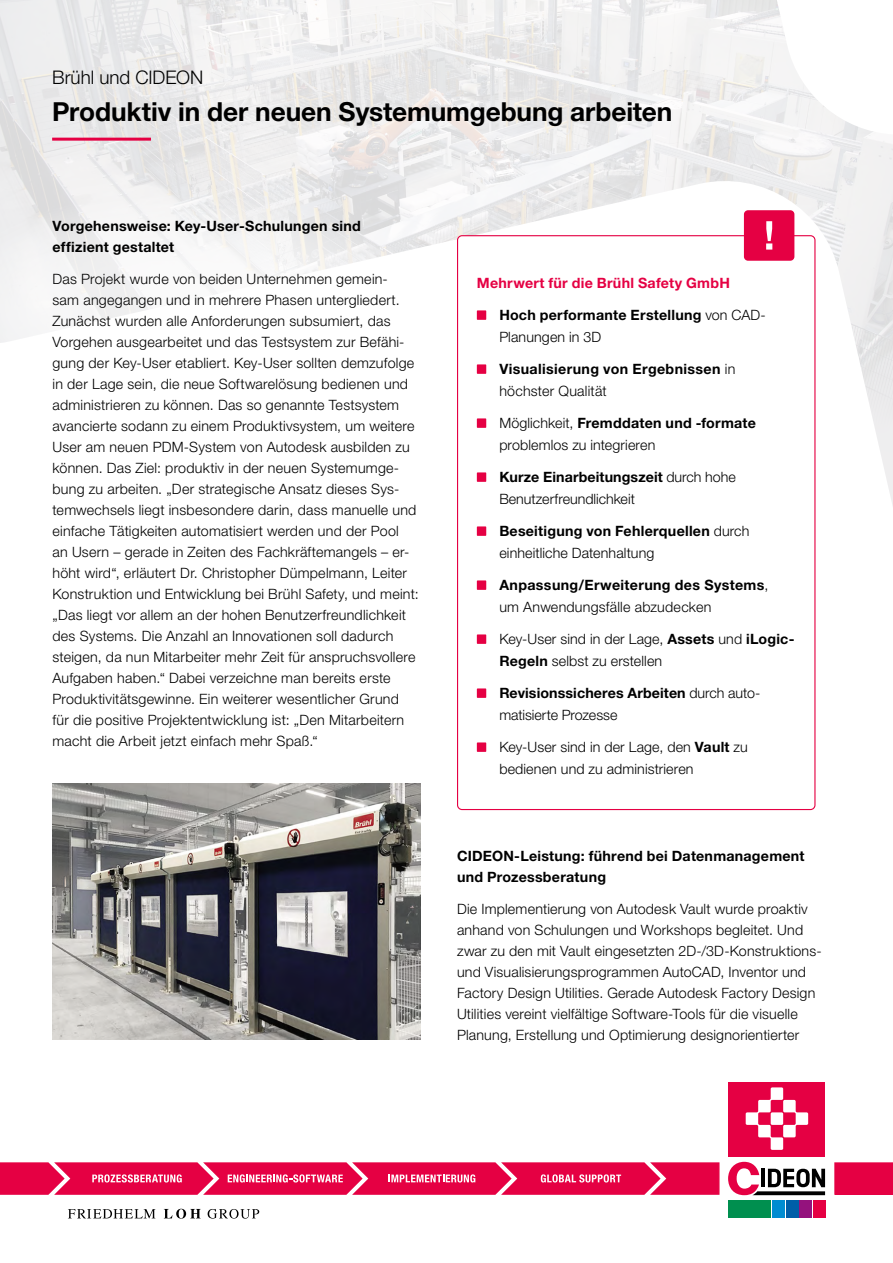
<style>
.page{position:relative;width:893px;height:1263px;background:#fff}
.page>*{position:absolute;margin:0;border:0;box-sizing:border-box;transform-origin:0 0}
.Prod_Headline_schwar{font:700 26.25px "Helvetica Neue LT Pro";letter-spacing:-.005em;color:#000}
.Prod_Topline_schwarz{font:300 18.75px "Helvetica Neue LT Pro";color:#000}
.Prod_Fließ_9_5_14{font:300 14.25px/21px "Helvetica Neue LT Pro";letter-spacing:.015em;color:#000}
.Prod_Fließ_HEAD_Powe{font:300 14.25px/21.8px "Helvetica Neue LT Pro";letter-spacing:.005em;color:#000}
.Prod_Fließ_HEAD_Powe-2{font:700 14.25px/21.8px "Helvetica Neue LT Pro";letter-spacing:.02em;color:#000}
.Prod_Fließ_HEAD_Powe-3{font:700 14.25px "Helvetica Neue LT Pro";letter-spacing:.02em;color:#e50043}
.s1{font-weight:300}
.s2{font-weight:700}
</style>
<div class="page">
<svg style="left:68px;top:1209px;width:191px;height:10px"></svg>
<div style="left:834px;top:1162px;width:59px;height:33px;background:#e50043"></div>
<svg style="left:728px;top:1082px;width:98px;height:136px"></svg>
<div style="left:729px;top:1082px;width:96px;height:74px;background:#e50043"></div>
<svg style="left:746px;top:1087px;width:62px;height:63px"></svg>
<div style="left:729px;top:1201px;width:42px;height:17px;background:#008f4f"></div>
<div style="left:772px;top:1201px;width:13px;height:17px;background:#008cd1"></div>
<div style="left:786px;top:1201px;width:12px;height:17px;background:#005ea8"></div>
<div style="left:799px;top:1201px;width:13px;height:17px;background:#94127d"></div>
<div style="left:813px;top:1201px;width:12px;height:17px;background:#e50043"></div>
<svg style="left:728px;top:1162px;width:97px;height:33px"></svg>
<svg style="left:0;top:1162px;width:719px;height:33px;background:#e81e59"></svg>
<img style="left:0;top:0;width:893px;height:508px">
<svg style="left:0;top:191px;width:430px;height:230px"></svg>
<hr style="left:52px;top:138px;width:99px;height:3px;background:#e50043">
<div style="left:458px;top:236px;width:357px;height:573px;background:#fff;border-radius:4px"></div>
<div style="left:477px;top:310px;width:9px;height:10px;background:#e50043"></div>
<div style="left:477px;top:364px;width:9px;height:10px;background:#e50043"></div>
<div style="left:477px;top:418px;width:9px;height:10px;background:#e50043"></div>
<div style="left:477px;top:472px;width:9px;height:10px;background:#e50043"></div>
<div style="left:477px;top:526px;width:9px;height:10px;background:#e50043"></div>
<div style="left:477px;top:580px;width:9px;height:10px;background:#e50043"></div>
<div style="left:477px;top:634px;width:9px;height:10px;background:#e50043"></div>
<div style="left:477px;top:688px;width:9px;height:10px;background:#e50043"></div>
<div style="left:477px;top:742px;width:9px;height:10px;background:#e50043"></div>
<div style="left:744px;top:210px;width:50px;height:51px;background:#e50043;border-radius:4px"></div>
<svg style="left:766px;top:221px;width:6px;height:29px"></svg>
<img style="left:52px;top:783px;width:369px;height:257px">
<p class="Prod_Topline_schwarz" style="left:52px;top:66px;width:153px">Brühl und CIDEON</p>
<p class="Prod_Headline_schwar" style="left:52px;top:95px;width:622px">Produktiv in der neuen Systemumgebung arbeiten</p>
<p class="Prod_Fließ_HEAD_Powe-2" style="left:52px;top:215px;width:310px;line-height:21px">Vorgehensweise: Key-User-Schulungen sind effizient gestaltet</p>
<p class="Prod_Fließ_9_5_14" style="left:52px;top:268px;width:368px">Das Projekt wurde von beiden Unternehmen gemein-<br>sam angegangen und in mehrere Phasen untergliedert.<br>Zunächst wurden alle Anforderungen subsumiert, das Vorgehen ausgearbeitet und das Testsystem zur Befähi&shy;gung der Key-User etabliert. Key-User sollten demzufolge in der Lage sein, die neue Softwarelösung bedienen und administrieren zu können. Das so genannte Testsystem avancierte sodann zu einem Produktivsystem, um weitere User am neuen PDM-System von Autodesk ausbilden zu können. Das Ziel: produktiv in der neuen Systemumge&shy;bung zu arbeiten. „Der strategische Ansatz dieses Sys&shy;temwechsels liegt insbesondere darin, dass manuelle und einfache Tätigkeiten automatisiert werden und der Pool<br>an Usern – gerade in Zeiten des Fachkräftemangels – er&shy;höht wird“, erläutert Dr. Christopher Dümpelmann, Leiter Konstruktion und Entwicklung bei Brühl Safety, und meint: „Das liegt vor allem an der hohen Benutzerfreundlichkeit des Systems. Die Anzahl an Innovationen soll dadurch steigen, da nun Mitarbeiter mehr Zeit für anspruchsvollere Aufgaben haben.“ Dabei verzeichne man bereits erste Produktivitätsgewinne. Ein weiterer wesentlicher Grund für die positive Projektentwicklung ist: „Den Mitarbeitern macht die Arbeit jetzt einfach mehr Spaß.“</p>
<p class="Prod_Fließ_HEAD_Powe-3" style="left:477px;top:274px;width:255px">Mehrwert für die Brühl Safety GmbH</p>
<p class="Prod_Fließ_HEAD_Powe-2" style="left:499px;top:304px;width:268px">Hoch performante Erstellung <span class="s1">von CAD-<br>Planungen in 3D</span></p>
<p class="Prod_Fließ_HEAD_Powe-2" style="left:499px;top:358px;width:237px">Visualisierung von Ergebnissen <span class="s1">in höchster Qualität</span></p>
<p class="Prod_Fließ_HEAD_Powe" style="left:499px;top:412px;width:258px">Möglichkeit, <span class="s2">Fremddaten und -formate </span>problemlos zu integrieren</p>
<p class="Prod_Fließ_HEAD_Powe" style="left:499px;top:466px;width:238px"><span class="s2">Kurze Einarbeitungszeit</span> durch hohe<br>Benutzerfreundlichkeit</p>
<p class="Prod_Fließ_HEAD_Powe" style="left:499px;top:520px;width:252px"><span class="s2">Beseitigung von Fehlerquellen</span> durch einheitliche Datenhaltung</p>
<p class="Prod_Fließ_HEAD_Powe-2" style="left:499px;top:574px;width:271px">Anpassung/Erweiterung des Systems<span class="s1">, um Anwendungsfälle abzudecken</span></p>
<p class="Prod_Fließ_HEAD_Powe" style="left:499px;top:628px;width:297px">Key-User sind in der Lage, <span class="s2">Assets</span> und <span class="s2">iLogic-<br>Regeln</span> selbst zu erstellen</p>
<p class="Prod_Fließ_HEAD_Powe" style="left:499px;top:682px;width:262px"><span class="s2">Revisionssicheres Arbeiten</span> durch auto&shy;matisierte Prozesse</p>
<p class="Prod_Fließ_HEAD_Powe" style="left:499px;top:736px;width:250px">Key-User sind in der Lage, den <span class="s2">Vault</span> zu bedienen und zu administrieren</p>
<p class="Prod_Fließ_HEAD_Powe-2" style="left:457px;top:845px;width:349px;line-height:21px">CIDEON-Leistung: führend bei Datenmanagement und Prozessberatung</p>
<p class="Prod_Fließ_9_5_14" style="left:457px;top:898px;width:366px">Die Implementierung von Autodesk Vault wurde proaktiv anhand von Schulungen und Workshops begleitet. Und zwar zu den mit Vault eingesetzten 2D-/3D-Konstruktions&shy;und Visualisierungsprogrammen AutoCAD, Inventor und Factory Design Utilities. Gerade Autodesk Factory Design Utilities vereint vielfältige Software-Tools für die visuelle Planung, Erstellung und Optimierung designorientierter</p>
</div>
